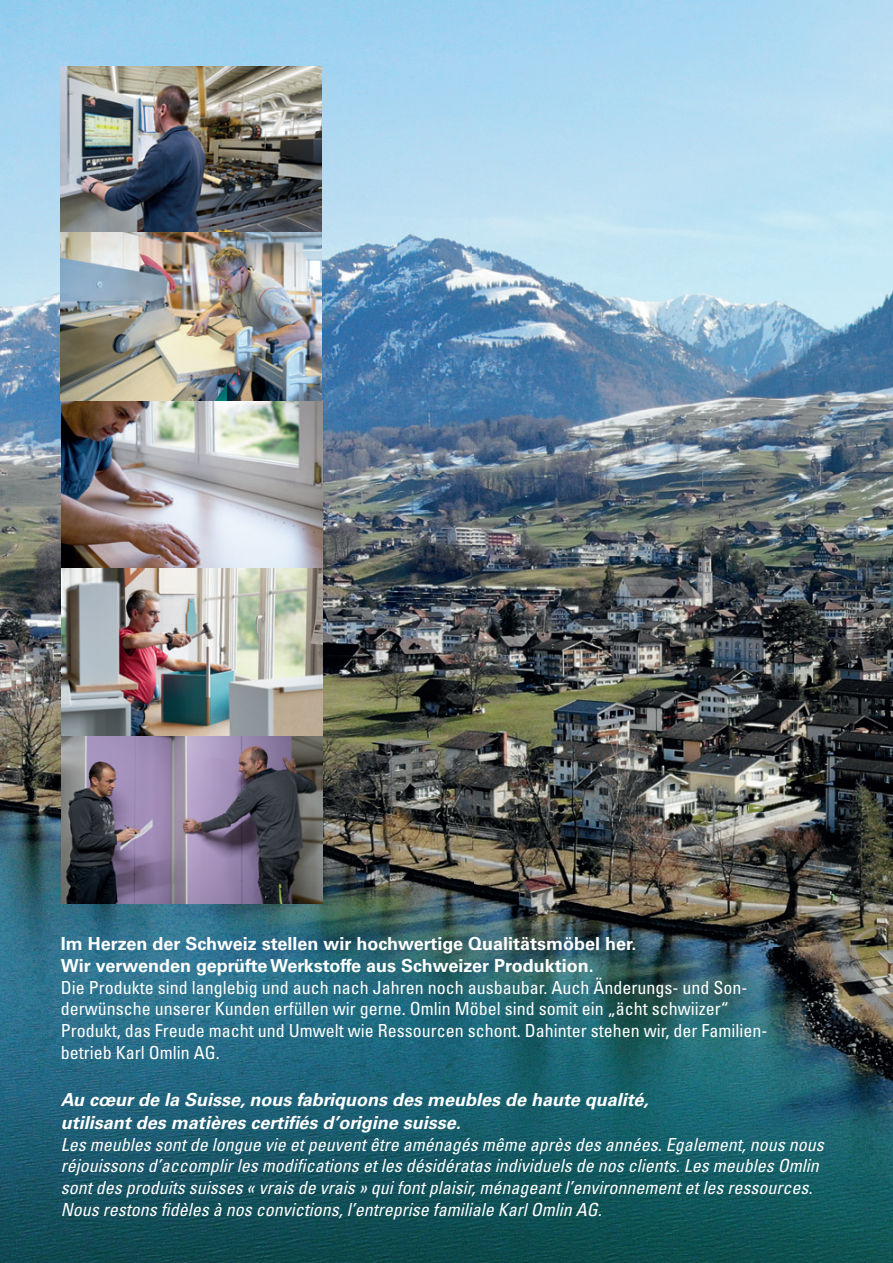
<style>
.page{position:relative;width:893px;height:1263px;background:#fff}
.page>*{position:absolute;margin:0;border:0;box-sizing:border-box;transform-origin:0 0}
.t1{font:italic condensed 18px/21.9px "Univers LT Std";color:#fff}
.t2{font:condensed 18px/21.9px "Univers LT Std";color:#fff}
.t3{font:700 18px/22.5px "Univers LT Std";color:#fff}
.t4{font:italic 700 18px/22.5px "Univers LT Std";color:#fff}
</style>
<div class="page">
<img style="left:0;top:0;width:893px;height:1263px">
<img style="left:61px;top:67px;width:261px;height:836px">
<p class="t3" style="left:61px;top:932px;width:577px">Im Herzen der Schweiz stellen wir hochwertige Qualitätsmöbel her.<br>Wir verwenden geprüfte Werkstoffe aus Schweizer Produktion.</p>
<p class="t2" style="left:61px;top:976px;width:708px">Die Produkte sind langlebig und auch nach Jahren noch ausbaubar. Auch Änderungs- und Son&shy;derwünsche unserer Kunden erfüllen wir gerne. Omlin Möbel sind somit ein „ächt schwiizer“ Produkt, das Freude macht und Umwelt wie Ressourcen schont. Dahinter stehen wir, der Familien&shy;betrieb Karl Omlin AG.</p>
<p class="t4" style="left:61px;top:1089px;width:589px">Au cœur de la Suisse, nous fabriquons des meubles de haute qualité, utilisant des matières certifiés d’origine suisse.</p>
<p class="t1" style="left:61px;top:1133px;width:764px">Les meubles sont de longue vie et peuvent être aménagés même après des années. Egalement, nous nous réjouissons d’accomplir les modifications et les désidératas individuels de nos clients. Les meubles Omlin sont des produits suisses « vrais de vrais » qui font plaisir, ménageant l’environnement et les ressources.<br>Nous restons fidèles à nos convictions, l’entreprise familiale Karl Omlin AG.</p>
</div>
